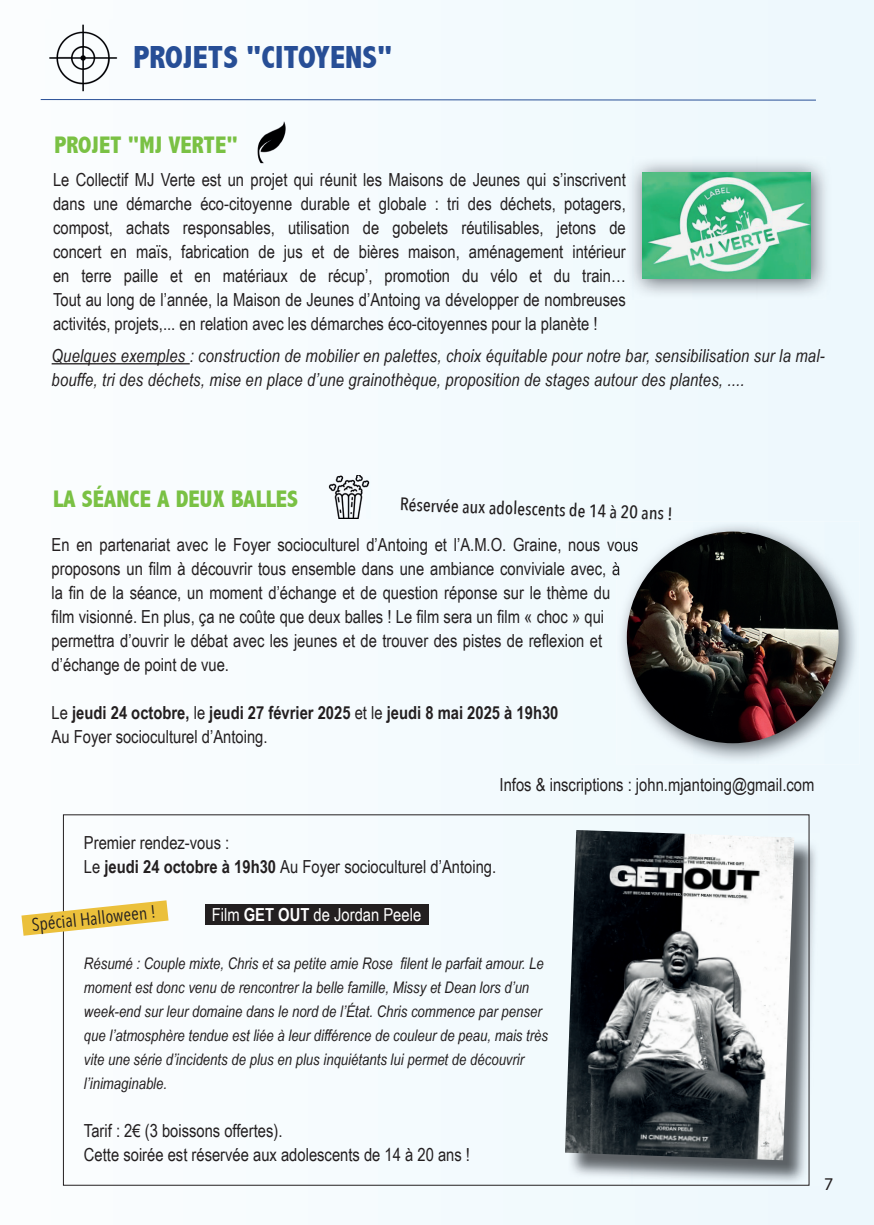
<style>
.page{position:relative;width:874px;height:1225px;background:#fff}
.page>*{position:absolute;margin:0;border:0;box-sizing:border-box;transform-origin:0 0}
.t1{font:800 condensed 32px "Abadi";color:#274e96}
.t2{font:800 condensed 24px "Abadi";color:#7ac144}
.t3{font:18px/24px "Arial Narrow";color:#231f20}
.t4{font:italic 18px/24px "Arial Narrow";letter-spacing:.01em;color:#231f20}
.t5{font:700 18px/24px "Arial Narrow";color:#231f20}
.t6{font:500 18px "Avenir Next Condensed";color:#231f20}
.t7{font:18px "Arial Narrow";color:#fff}
.t8{font:18px "Avenir Next Condensed";color:#231f20}
.t9{font:18px "Myriad Pro";color:#231f20}
.t10{font:italic 16px/24px "Arial Narrow";color:#231f20}
.s1{font-weight:400}
.s2{font-weight:700}
</style>
<div class="page">
<div style="left:23px;top:0;width:850px;height:1225px;background:#f4fbfe"></div>
<hr style="left:41px;top:99px;width:774px;height:1px;background:#274e96">
<img style="left:45px;top:20px;width:77px;height:76px">
<img style="left:248px;top:119px;width:46px;height:46px">
<img style="left:627px;top:157px;width:204px;height:142px">
<img style="left:642px;top:172px;width:168px;height:106px">
<hr style="left:52px;top:363px;width:138px;height:1px;background:#231f20">
<img style="left:327px;top:475px;width:43px;height:43px">
<img style="left:616px;top:521px;width:243px;height:243px">
<img style="left:616px;top:538px;width:22px;height:17px">
<img style="left:616px;top:562px;width:4px;height:17px">
<img style="left:626px;top:531px;width:212px;height:212px;border-radius:106px">
<img style="left:568px;top:833px;width:251px;height:352px">
<img style="left:564px;top:830px;width:229px;height:330px">
<svg style="left:21px;top:900px;width:147px;height:35px"></svg>
<div style="left:205px;top:905px;width:223px;height:20px;background:#231f20"></div>
<h1 class="t1" style="left:133px;top:39px;width:260px">PROJETS "CITOYENS"</h1>
<h2 class="t2" style="left:54px;top:131px;width:185px">PROJET "MJ VERTE"</h2>
<p class="t3" style="left:53px;top:166px;width:574px;text-align:justify">Le Collectif MJ Verte est un projet qui réunit les Maisons de Jeunes qui s’inscrivent dans une démarche éco-citoyenne durable et globale : tri des déchets, potagers, compost, achats responsables, utilisation de gobelets réutilisables, jetons de concert en maïs, fabrication de jus et de bières maison, aménagement intérieur en terre paille et en matériaux de récup’, promotion du vélo et du train… Tout au long de l’année, la Maison de Jeunes d’Antoing va développer de nombreuses activités, projets,... en relation avec les démarches éco-citoyennes pour la planète !</p>
<p class="t4" style="left:52px;top:343px;width:774px">Quelques exemples : construction de mobilier en palettes, choix équitable pour notre bar, sensibilisation sur la mal&shy;bouffe, tri des déchets, mise en place d’une grainothèque, proposition de stages autour des plantes, ....</p>
<h2 class="t2" style="left:53px;top:485px;width:246px">LA SÉANCE A DEUX BALLES</h2>
<p class="t3" style="left:52px;top:532px;width:587px">En en partenariat avec le Foyer socioculturel d’Antoing et l’A.M.O. Graine, nous vous proposons un film à découvrir tous ensemble dans une ambiance conviviale avec, à<br>la fin de la séance, un moment d’échange et de question réponse sur le thème du<br>film visionné. En plus, ça ne coûte que deux balles ! Le film sera un film « choc » qui permettra d’ouvrir le débat avec les jeunes et de trouver des pistes de reflexion et d’échange de point de vue.</p>
<p class="t5" style="left:52px;top:700px;width:508px"><span class="s1">Le</span> jeudi 24 octobre, <span class="s1">le</span> jeudi 27 février 2025 <span class="s1">et le</span> jeudi 8 mai 2025 à 19h30<br><span class="s1">Au Foyer socioculturel d’Antoing.</span></p>
<p class="t3" style="left:499px;top:772px;width:316px">Infos &amp; inscriptions : john.mjantoing@gmail.com</p>
<p class="t6" style="left:400px;top:493px;width:274px;rotate:2deg">Réservée aux adolescents de 14 à 20 ans !</p>
<p class="t3" style="left:84px;top:829px;width:413px">Premier rendez-vous :<br>Le <span class="s2">jeudi 24 octobre à 19h30</span> Au Foyer socioculturel d’Antoing.</p>
<p class="t7" style="left:212px;top:901px;width:211px">Film <span class="s2">GET OUT</span> de Jordan Peele</p>
<p class="t10" style="left:84px;top:951px;width:465px">Résumé : Couple mixte, Chris et sa petite amie Rose filent le parfait amour. Le moment est donc venu de rencontrer la belle famille, Missy et Dean lors d’un week-end sur leur domaine dans le nord de l’État. Chris commence par penser que l’atmosphère tendue est liée à leur différence de couleur de peau, mais très vite une série d’incidents de plus en plus inquiétants lui permet de découvrir l’inimaginable.</p>
<p class="t3" style="left:84px;top:1117px;width:387px">Tarif : 2€ (3 boissons offertes).<br>Cette soirée est réservée aux adolescents de 14 à 20 ans !</p>
<p class="t8" style="left:30px;top:909px;width:126px;rotate:-6deg">Spécial Halloween !</p>
<p class="t9" style="left:823px;top:1172px;width:11px">7</p>
</div>
